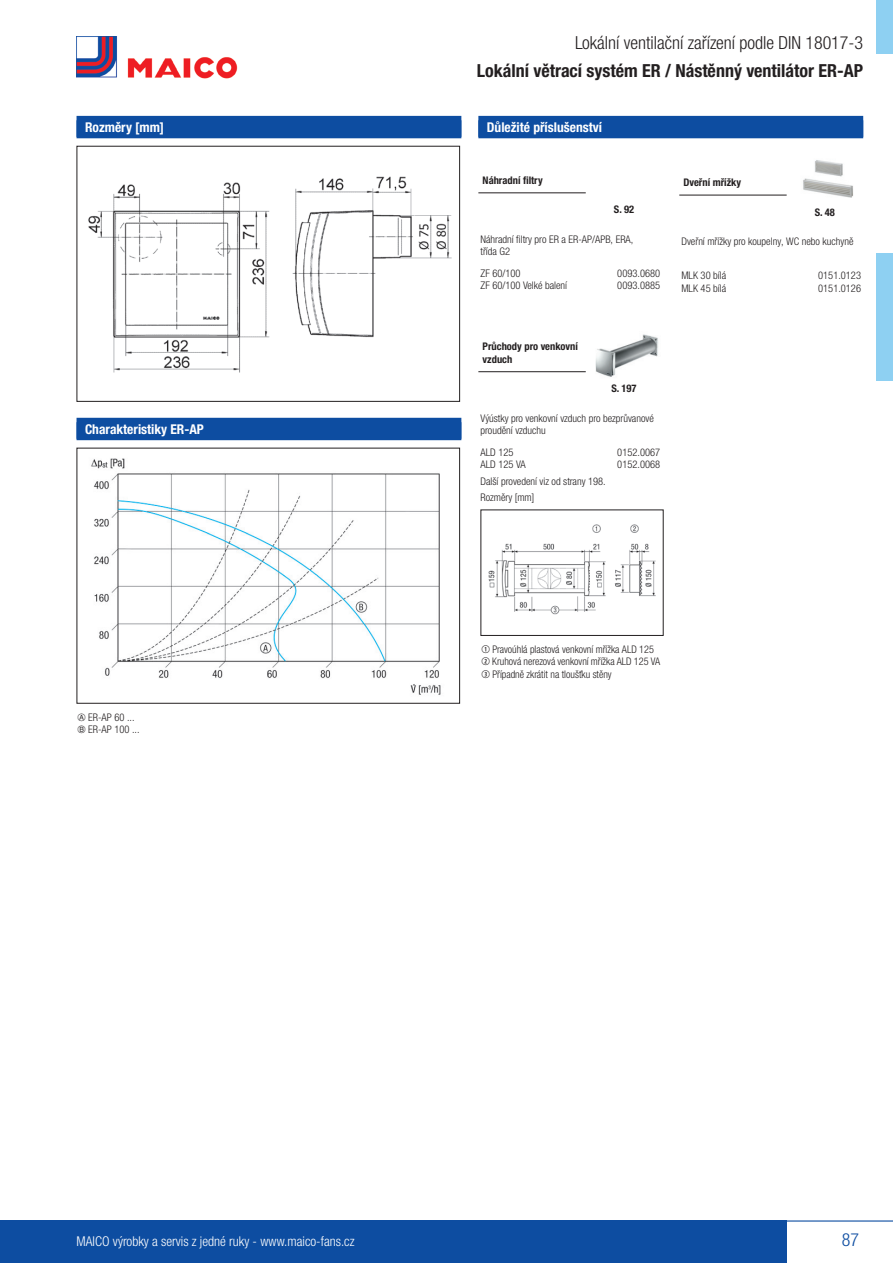
<style>
.page{position:relative;width:893px;height:1263px;background:#fff}
.page>*{position:absolute;margin:0;border:0;box-sizing:border-box;transform-origin:0 0}
.t1{font:700 condensed 18px "Helvetica Neue LTW1 G";color:#231f20}
.t2{font:300 condensed 18px "Helvetica Neue LTW1 G";color:#231f20}
.t3{font:300 condensed 18px "Helvetica Neue LTW1 G";color:#0d4da1}
.t4{font:700 condensed 13.5px "Helvetica Neue LTW1 G";color:#fff}
.t5{font:300 condensed 13.5px "Helvetica Neue LTW1 G";color:#fff}
.t6{font:300 condensed 10.5px/12.6px "Helvetica Neue LTW1 G";color:#231f20}
.t7{font:700 condensed 10.5px/12.6px "Helvetica Neue LTW1 G";color:#231f20}
.s1{font-family:"Maicircle";font-weight:400;font-stretch:normal}
.s2{font-family:"Combi Numerals Ltd";font-weight:400;font-stretch:normal}
</style>
<div class="page">
<hr style="left:0;top:1220px;width:893px;height:1px;background:#0d4da1">
<div style="left:0;top:1220px;width:787px;height:43px;background:#0d4da1"></div>
<img style="left:77px;top:36px;width:161px;height:43px">
<div style="left:77px;top:116px;width:384px;height:21px;background:#0d4da1"></div>
<div style="left:77px;top:120px;width:384px;height:18px;background:#0d4da1"></div>
<div style="left:77px;top:418px;width:384px;height:21px;background:#0d4da1"></div>
<div style="left:77px;top:422px;width:384px;height:18px;background:#0d4da1"></div>
<img style="left:88px;top:176px;width:364px;height:197px">
<div style="left:77px;top:146px;width:383px;height:256px;border:1px solid #231f20"></div>
<img style="left:91px;top:458px;width:350px;height:237px">
<div style="left:77px;top:448px;width:383px;height:256px;border:1px solid #231f20"></div>
<div style="left:478px;top:116px;width:385px;height:21px;background:#0d4da1"></div>
<div style="left:478px;top:120px;width:385px;height:18px;background:#0d4da1"></div>
<hr style="left:478px;top:193px;width:108px;height:1px;background:#231f20">
<hr style="left:679px;top:195px;width:108px;height:1px;background:#231f20">
<img style="left:803px;top:160px;width:50px;height:38px">
<hr style="left:478px;top:371px;width:108px;height:1px;background:#231f20">
<img style="left:595px;top:334px;width:63px;height:43px">
<img style="left:488px;top:524px;width:168px;height:91px">
<div style="left:876px;top:253px;width:17px;height:128px;background:#8ed0f2"></div>
<div style="left:876px;top:0;width:17px;height:54px;background:#8ed0f2"></div>
<p class="t4" style="left:85px;top:119px;width:81px">Rozměry [mm]</p>
<p class="t4" style="left:85px;top:421px;width:120px">Charakteristiky ER-AP</p>
<p class="t6" style="left:77px;top:710px;width:64px"><span class="s1">A</span> ER-AP 60 ...<br><span class="s1">B</span> ER-AP 100 ...</p>
<h1 class="t2" style="left:575px;top:32px;width:290px">Lokální ventilační zařízení podle DIN 18017-3</h1>
<h1 class="t1" style="left:477px;top:59px;width:388px">Lokální větrací systém ER / Nástěnný ventilátor ER-AP</h1>
<p class="t4" style="left:487px;top:119px;width:117px">Důležité příslušenství</p>
<p class="t7" style="left:483px;top:174px;width:62px">Náhradní filtry</p>
<p class="t7" style="left:614px;top:203px;width:22px">S. 92</p>
<p class="t6" style="left:480px;top:233px;width:154px">Náhradní filtry pro ER a ER-AP/APB, ERA, třída G2</p>
<p class="t6" style="left:480px;top:267px;width:41px">ZF 60/100</p>
<p class="t6" style="left:617px;top:267px;width:44px">0093.0680</p>
<p class="t6" style="left:480px;top:279px;width:88px">ZF 60/100 Velké balení</p>
<p class="t6" style="left:617px;top:279px;width:44px">0093.0885</p>
<p class="t7" style="left:483px;top:340px;width:97px">Průchody pro venkovní vzduch</p>
<p class="t7" style="left:611px;top:382px;width:27px">S. 197</p>
<p class="t6" style="left:480px;top:412px;width:175px">Výústky pro venkovní vzduch pro bezprůvanové proudění vzduchu</p>
<p class="t6" style="left:480px;top:446px;width:35px">ALD 125</p>
<p class="t6" style="left:617px;top:446px;width:44px">0152.0067</p>
<p class="t6" style="left:480px;top:458px;width:47px">ALD 125 VA</p>
<p class="t6" style="left:617px;top:458px;width:44px">0152.0068</p>
<p class="t6" style="left:480px;top:473px;width:127px;line-height:16px">Další provedení viz od strany 198.<br>Rozměry [mm]</p>
<p class="t7" style="left:683px;top:176px;width:59px">Dveřní mřížky</p>
<p class="t7" style="left:815px;top:206px;width:22px">S. 48</p>
<p class="t6" style="left:681px;top:235px;width:174px">Dveřní mřížky pro koupelny, WC nebo kuchyně</p>
<p class="t6" style="left:681px;top:269px;width:46px">MLK 30 bílá</p>
<p class="t6" style="left:818px;top:269px;width:44px">0151.0123</p>
<p class="t6" style="left:681px;top:282px;width:46px">MLK 45 bílá</p>
<p class="t6" style="left:818px;top:282px;width:44px">0151.0126</p>
<p class="t6" style="left:481px;top:643px;width:180px"><span class="s2">1</span> Pravoúhlá plastová venkovní mřížka ALD 125<br><span class="s2">2</span> Kruhová nerezová venkovní mřížka ALD 125 VA<br><span class="s2">3</span> Případně zkrátit na tloušťku stěny</p>
<p class="t5" style="left:77px;top:1233px;width:279px">MAICO výrobky a servis z jedné ruky - www.maico-fans.cz</p>
<h1 class="t3" style="left:842px;top:1229px;width:19px">87</h1>
</div>
